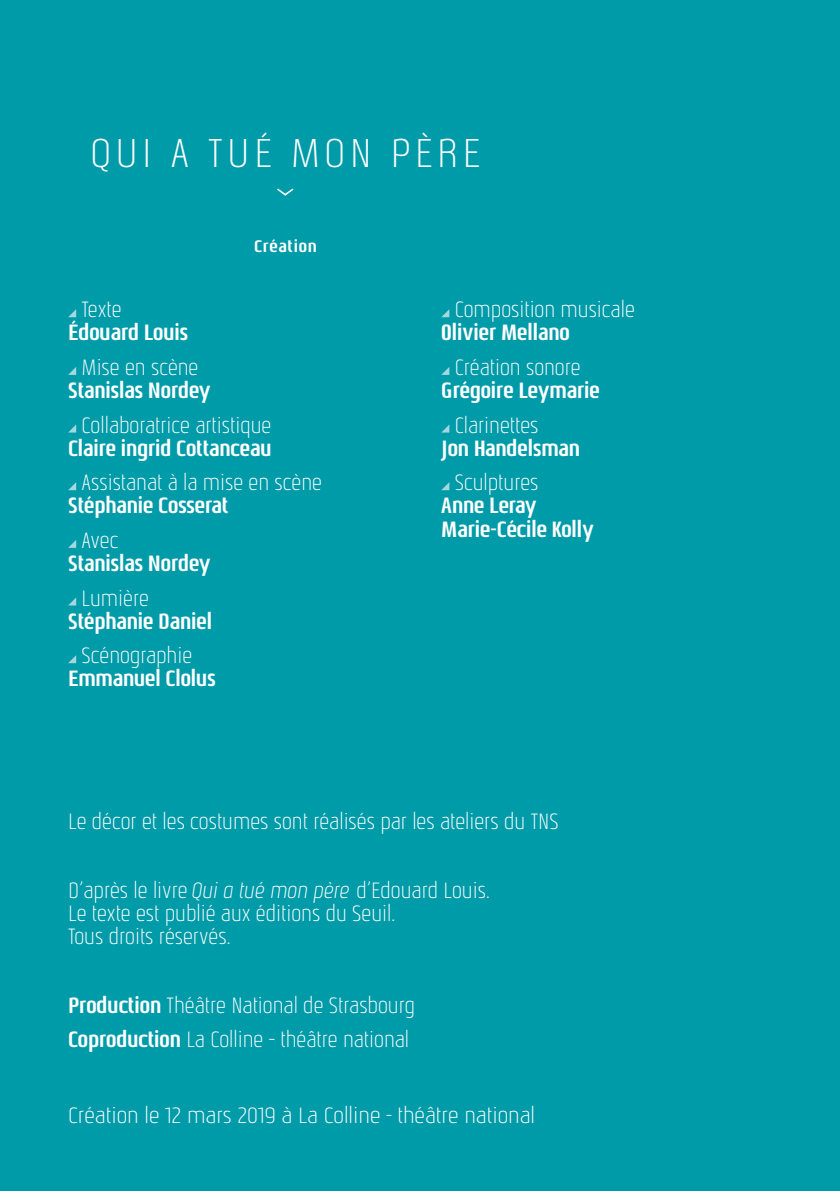
<style>
.page{position:relative;width:840px;height:1191px;background:#fff}
.page>*{position:absolute;margin:0;border:0;box-sizing:border-box;transform-origin:0 0}
.t1{font:300 40px "Nautikka";letter-spacing:.11em;color:#fff}
.t2{font:300 22px/23.2px "Nautikka";color:#fff;scale:.93 1}
.t3{font:700 22px/23.2px "Nautikka";color:#fff;scale:.93 1}
.t4{font:300 22px "Nautikka";color:#fff}
.t5{font:700 16.6px "Nautikka";letter-spacing:.05em;color:#fff}
.s1{font-style:italic}
.s2{font-weight:700}
</style>
<div class="page">
<div style="left:0;top:0;width:839px;height:1191px;background:#009ba9"></div>
<svg style="left:68px;top:309px;width:8px;height:8px"></svg>
<svg style="left:68px;top:367px;width:8px;height:8px"></svg>
<svg style="left:69px;top:425px;width:7px;height:7px"></svg>
<svg style="left:68px;top:482px;width:8px;height:8px"></svg>
<svg style="left:68px;top:540px;width:8px;height:8px"></svg>
<svg style="left:69px;top:598px;width:7px;height:7px"></svg>
<svg style="left:68px;top:655px;width:8px;height:8px"></svg>
<svg style="left:441px;top:309px;width:8px;height:8px"></svg>
<svg style="left:441px;top:367px;width:8px;height:8px"></svg>
<svg style="left:442px;top:425px;width:7px;height:7px"></svg>
<svg style="left:441px;top:482px;width:8px;height:8px"></svg>
<svg style="left:277px;top:188px;width:16px;height:8px"></svg>
<h1 class="t1" style="left:90px;top:129px;width:391px">QUI A TUÉ MON PÈRE</h1>
<p class="t5" style="left:254px;top:235px;width:64px">Création</p>
<p class="t2" style="left:81px;top:298px;width:44px">Texte</p>
<p class="t3" style="left:68px;top:321px;width:130px">Édouard Louis</p>
<p class="t2" style="left:81px;top:355px;width:127px">Mise en scène</p>
<p class="t3" style="left:68px;top:379px;width:155px">Stanislas Nordey</p>
<p class="t2" style="left:81px;top:413px;width:205px">Collaboratrice artistique</p>
<p class="t3" style="left:68px;top:436px;width:220px">Claire ingrid Cottanceau</p>
<p class="t2" style="left:81px;top:471px;width:260px">Assistanat à la mise en scène</p>
<p class="t3" style="left:68px;top:494px;width:173px">Stéphanie Cosserat</p>
<p class="t2" style="left:81px;top:528px;width:41px">Avec</p>
<p class="t3" style="left:68px;top:552px;width:155px">Stanislas Nordey</p>
<p class="t2" style="left:81px;top:586px;width:74px">Lumière</p>
<p class="t3" style="left:68px;top:609px;width:156px">Stéphanie Daniel</p>
<p class="t2" style="left:81px;top:644px;width:120px">Scénographie</p>
<p class="t3" style="left:68px;top:667px;width:160px">Emmanuel Clolus</p>
<p class="t2" style="left:454px;top:298px;width:195px">Composition musicale</p>
<p class="t3" style="left:441px;top:321px;width:140px">Olivier Mellano</p>
<p class="t2" style="left:454px;top:355px;width:137px">Création sonore</p>
<p class="t3" style="left:441px;top:379px;width:172px">Grégoire Leymarie</p>
<p class="t2" style="left:454px;top:413px;width:91px">Clarinettes</p>
<p class="t3" style="left:441px;top:436px;width:150px">Jon Handelsman</p>
<p class="t2" style="left:454px;top:471px;width:92px">Sculptures</p>
<p class="t3" style="left:441px;top:494px;width:166px">Anne Leray<br>Marie-Cécile Kolly</p>
<p class="t2" style="left:68px;top:809px;width:529px">Le décor et les costumes sont réalisés par les ateliers du TNS</p>
<p class="t2" style="left:68px;top:878px;width:454px">D’après le livre <span class="s1">Qui a tué mon père</span> d’Edouard Louis.<br>Le texte est publié aux éditions du Seuil.<br>Tous droits réservés.</p>
<p class="t2" style="left:68px;top:988px;width:374px;line-height:34.4px"><span class="s2">Production</span> Théâtre National de Strasbourg<br><span class="s2">Coproduction</span> La Colline – théâtre national</p>
<p class="t4" style="left:68px;top:1102px;width:468px">Création le 12 mars 2019 à La Colline - théâtre national</p>
</div>
